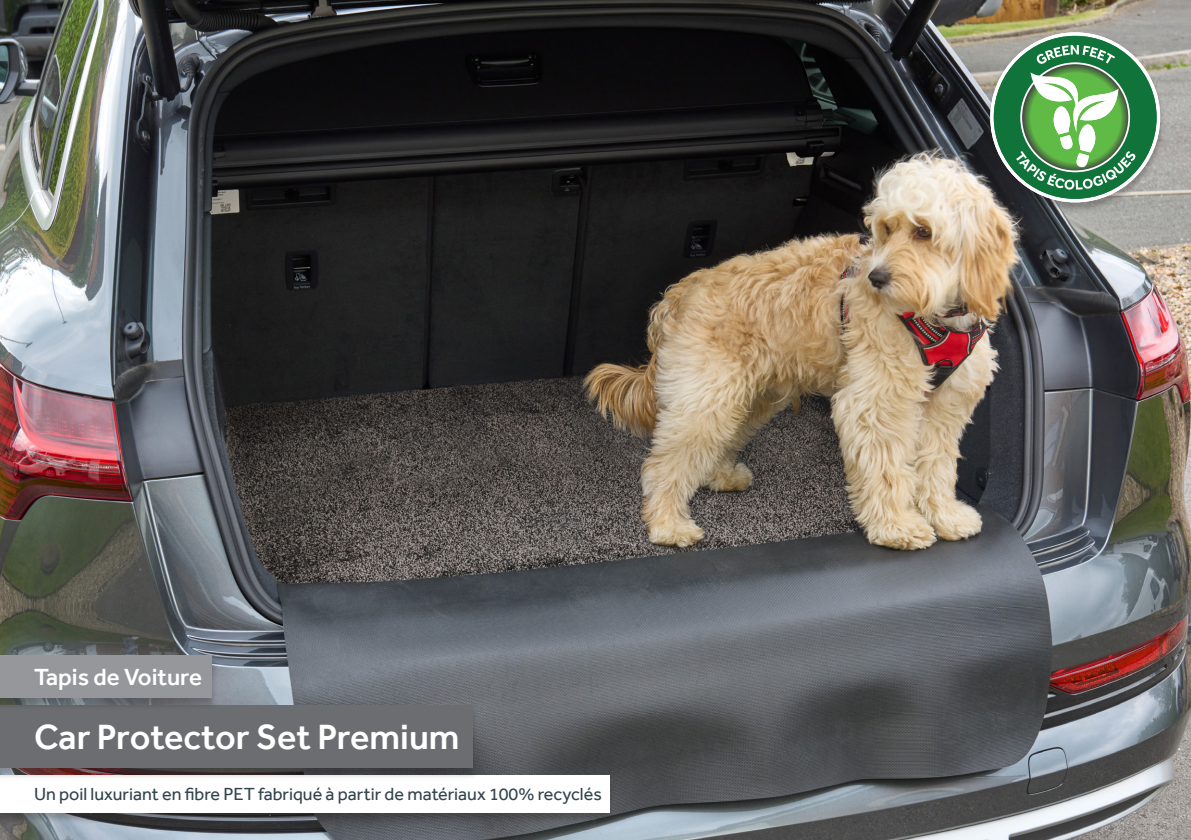
<style>
.page{position:relative;width:1191px;height:840px;background:#fff}
.page>*{position:absolute;margin:0;border:0;box-sizing:border-box;transform-origin:0 0}
.t1{font:500 36px "Effra";color:#fff}
.t2{font:500 24px "Effra";color:#fff}
.Picture_text{font:18px "Effra";color:#33444d}
</style>
<div class="page">
<img style="left:0;top:0;width:1191px;height:839px">
<div style="left:0;top:774px;width:615px;height:50px;background:#231f20;opacity:.3"></div>
<div style="left:0;top:775px;width:609px;height:37px;background:#fff"></div>
<div style="left:0;top:704px;width:479px;height:75px;background:#231f20;opacity:.3"></div>
<div style="left:0;top:705px;width:472px;height:62px;background:#6c6d70"></div>
<div style="left:0;top:654px;width:218px;height:55px;background:#231f20;opacity:.3"></div>
<div style="left:0;top:655px;width:211px;height:42px;background:#95979a"></div>
<div style="left:985px;top:32px;width:180px;height:180px;background:#231f20;opacity:.3"></div>
<svg style="left:993px;top:36px;width:163px;height:163px"></svg>
<p class="t2" style="left:34px;top:661px;width:169px">Tapis de Voiture</p>
<p class="t1" style="left:34px;top:715px;width:427px">Car Protector Set Premium</p>
<p class="Picture_text" style="left:34px;top:783px;width:569px">Un poil luxuriant en fibre PET fabriqué à partir de matériaux 100% recyclés</p>
</div>
